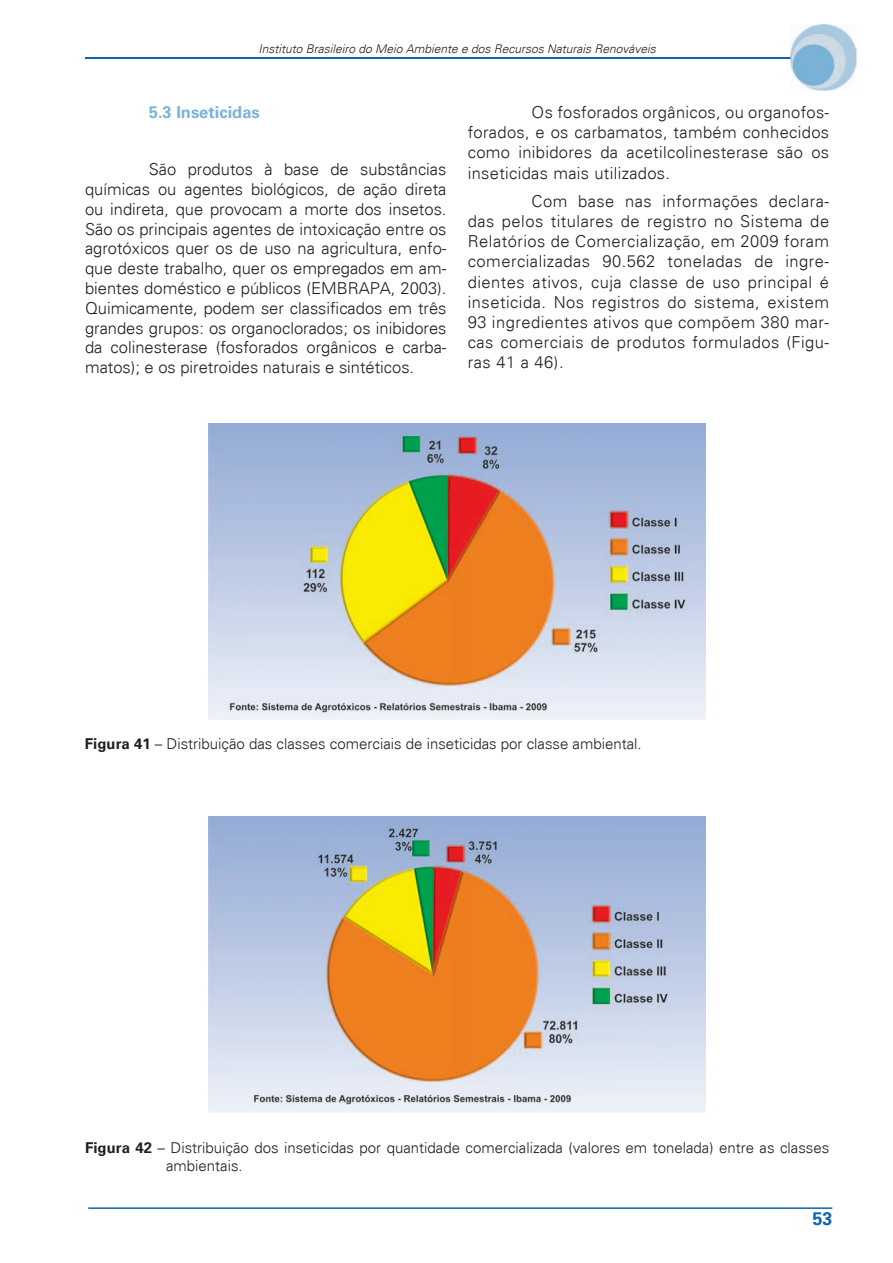
<style>
.page{position:relative;width:893px;height:1263px;background:#fff}
.page>*{position:absolute;margin:0;border:0;box-sizing:border-box;transform-origin:0 0}
.t1{font:700 18px "Univers";color:#0a65b2}
.t2{font:300 16.5px/20.1px "Univers";letter-spacing:.02em;color:#231f20;text-align:justify}
.t3{font:700 16.5px "Univers";color:#7ab3d8}
.t4{font:300 15px/18px "Univers";color:#231f20}
.t5{font:italic 300 12px "Univers";color:#231f20}
.s1{font-weight:700}
</style>
<div class="page">
<hr style="left:85px;top:57px;width:744px;height:2px;background:#0a65b2">
<hr style="left:88px;top:1207px;width:744px;height:2px;background:#0a65b2">
<img style="left:790px;top:24px;width:66px;height:67px">
<img style="left:790px;top:57px;width:39px;height:2px">
<img style="left:209px;top:423px;width:496px;height:296px">
<img style="left:209px;top:817px;width:496px;height:296px">
<p class="t5" style="left:258px;top:41px;width:399px">Instituto Brasileiro do Meio Ambiente e dos Recursos Naturais Renováveis</p>
<p class="t3" style="left:149px;top:103px;width:112px">5.3 Inseticidas</p>
<p class="t2" style="left:85px;top:159px;width:363px;text-indent:64px">São produtos à base de substâncias químicas ou agentes biológicos, de ação direta ou indireta, que provocam a morte dos insetos.<br>São os principais agentes de intoxicação entre os agrotóxicos quer os de uso na agricultura, enfo&shy;que deste trabalho, quer os empregados em am&shy;bientes doméstico e públicos (EMBRAPA, 2003).<br>Quimicamente, podem ser classificados em três grandes grupos: os organoclorados; os inibidores da colinesterase (fosforados orgânicos e carba&shy;matos); e os piretroides naturais e sintéticos.</p>
<p class="t2" style="left:468px;top:102px;width:363px;text-indent:64px">Os fosforados orgânicos, ou organofos&shy;forados, e os carbamatos, também conhecidos como inibidores da acetilcolinesterase são os inseticidas mais utilizados.</p>
<p class="t2" style="left:468px;top:191px;width:363px;text-indent:64px">Com base nas informações declara&shy;das pelos titulares de registro no Sistema de Relatórios de Comercialização, em 2009 foram comercializadas 90.562 toneladas de ingre&shy;dientes ativos, cuja classe de uso principal é inseticida. Nos registros do sistema, existem 93 ingredientes ativos que compõem 380 mar&shy;cas comerciais de produtos formulados (Figu&shy;ras 41 a 46).</p>
<p class="t4" style="left:85px;top:735px;width:558px"><span class="s1">Figura 41</span> – Distribuição das classes comerciais de inseticidas por classe ambiental.</p>
<p class="t4" style="left:166px;top:1139px;width:665px;text-indent:-81px"><span class="s1">Figura 42</span> – Distribuição dos inseticidas por quantidade comercializada (valores em tonelada) entre as classes ambientais.</p>
<p class="t1" style="left:812px;top:1208px;width:22px">53</p>
</div>
